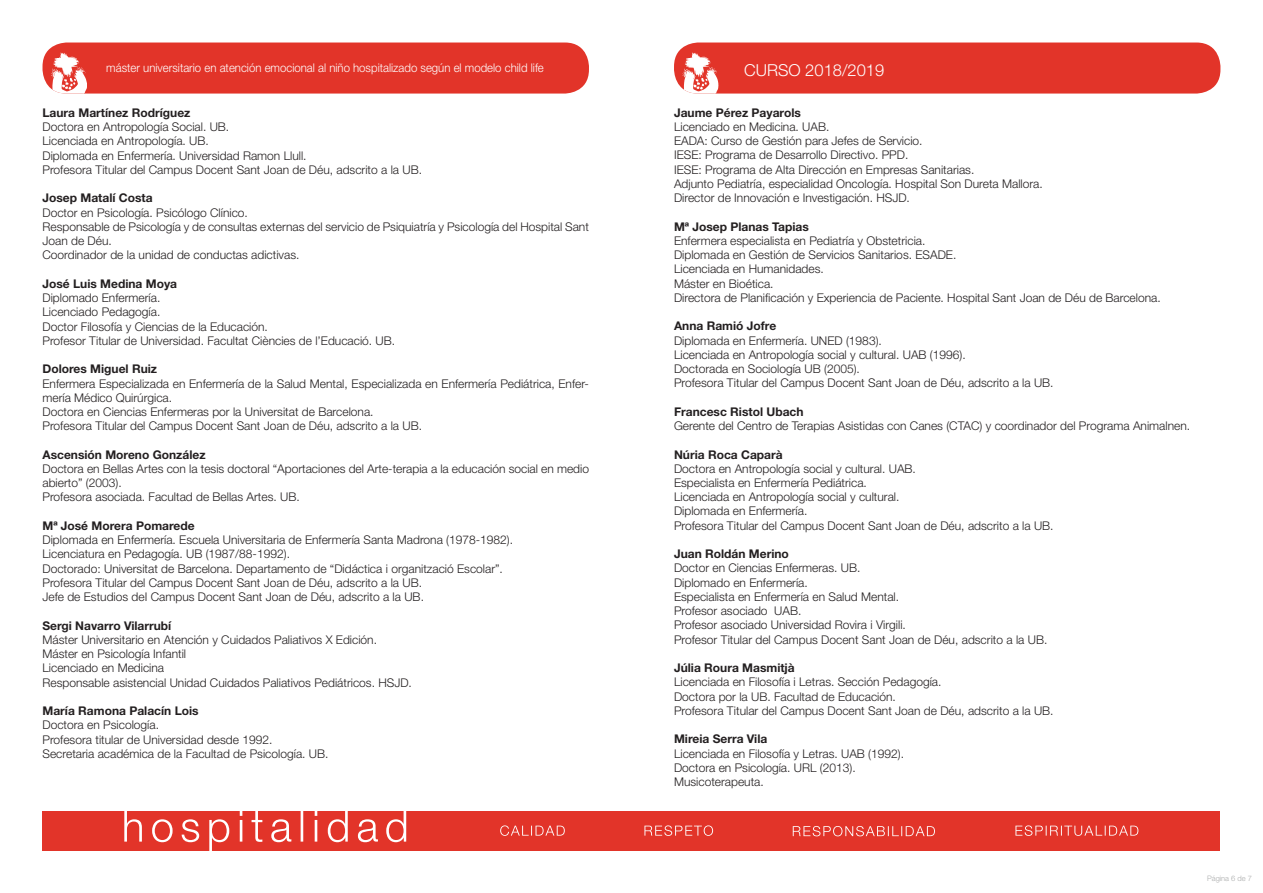
<style>
.page{position:relative;width:1263px;height:893px;background:#fff}
.page>*{position:absolute;margin:0;border:0;box-sizing:border-box;transform-origin:0 0}
.t1{font:300 16.5px "Helvetica Neue";color:#fff}
.t2{font:300 12px/14.2px "Helvetica Neue";color:#231f20}
.t3{font:700 12px "Helvetica Neue";color:#231f20}
.t4{font:300 12px "Helvetica Neue";color:#fff;scale:.95 1}
.t5{font:300 7.5px "Helvetica Neue";color:#aaacac}
</style>
<div class="page">
<div style="left:43px;top:43px;width:546px;height:51px;background:#e23429;border-radius:24px"></div>
<svg style="left:51px;top:52px;width:36px;height:42px"></svg>
<div style="left:674px;top:43px;width:546px;height:51px;background:#e23429;border-radius:24px"></div>
<svg style="left:683px;top:52px;width:36px;height:42px"></svg>
<div style="left:43px;top:811px;width:1177px;height:39px;background:#e23429"></div>
<svg style="left:124px;top:811px;width:282px;height:39px"></svg>
<svg style="left:500px;top:825px;width:65px;height:11px"></svg>
<svg style="left:644px;top:825px;width:69px;height:11px"></svg>
<svg style="left:793px;top:826px;width:142px;height:10px"></svg>
<svg style="left:1015px;top:825px;width:123px;height:11px"></svg>
<p class="t4" style="left:106px;top:60px;width:462px">máster universitario en atención emocional al niño hospitalizado según el modelo child life</p>
<h1 class="t1" style="left:744px;top:60px;width:142px">CURSO 2018/2019</h1>
<p class="t3" style="left:43px;top:105px;width:149px">Laura Martínez Rodríguez</p>
<p class="t2" style="left:43px;top:119px;width:381px">Doctora en Antropología Social. UB.<br>Licenciada en Antropología. UB.<br>Diplomada en Enfermería. Universidad Ramon Llull.<br>Profesora Titular del Campus Docent Sant Joan de Déu, adscrito a la UB.</p>
<p class="t3" style="left:43px;top:191px;width:112px">Josep Matalí Costa</p>
<p class="t2" style="left:43px;top:205px;width:548px">Doctor en Psicología. Psicólogo Clínico.<br>Responsable de Psicología y de consultas externas del servicio de Psiquiatría y Psicología del Hospital Sant Joan de Déu.<br>Coordinador de la unidad de conductas adictivas.</p>
<p class="t3" style="left:43px;top:276px;width:136px">José Luis Medina Moya</p>
<p class="t2" style="left:43px;top:290px;width:354px">Diplomado Enfermería.<br>Licenciado Pedagogía.<br>Doctor Filosofía y Ciencias de la Educación.<br>Profesor Titular de Universidad. Facultat Ciències de l’Educació. UB.</p>
<p class="t3" style="left:43px;top:362px;width:116px">Dolores Miguel Ruiz</p>
<p class="t2" style="left:43px;top:376px;width:548px">Enfermera Especializada en Enfermería de la Salud Mental, Especializada en Enfermería Pediátrica, Enfer&shy;mería Médico Quirúrgica.<br>Doctora en Ciencias Enfermeras por la Universitat de Barcelona.<br>Profesora Titular del Campus Docent Sant Joan de Déu, adscrito a la UB.</p>
<p class="t3" style="left:43px;top:447px;width:165px">Ascensión Moreno González</p>
<p class="t2" style="left:43px;top:461px;width:548px">Doctora en Bellas Artes con la tesis doctoral “Aportaciones del Arte-terapia a la educación social en medio abierto” (2003).<br>Profesora asociada. Facultad de Bellas Artes. UB.</p>
<p class="t3" style="left:43px;top:518px;width:154px">Mª José Morera Pomarede</p>
<p class="t2" style="left:43px;top:533px;width:472px">Diplomada en Enfermería. Escuela Universitaria de Enfermería Santa Madrona (1978-1982).<br>Licenciatura en Pedagogía. UB (1987/88-1992).<br>Doctorado: Universitat de Barcelona. Departamento de “Didáctica i organització Escolar”.<br>Profesora Titular del Campus Docent Sant Joan de Déu, adscrito a la UB.<br>Jefe de Estudios deI Campus Docent Sant Joan de Déu, adscrito a la UB.</p>
<p class="t3" style="left:43px;top:618px;width:130px">Sergi Navarro Vilarrubí</p>
<p class="t2" style="left:43px;top:632px;width:371px">Máster Universitario en Atención y Cuidados Paliativos X Edición.<br>Máster en Psicología Infantil<br>Licenciado en Medicina<br>Responsable asistencial Unidad Cuidados Paliativos Pediátricos. HSJD.</p>
<p class="t3" style="left:43px;top:703px;width:158px">María Ramona Palacín Lois</p>
<p class="t2" style="left:43px;top:718px;width:287px">Doctora en Psicología.<br>Profesora titular de Universidad desde 1992.<br>Secretaria académica de la Facultad de Psicología. UB.</p>
<p class="t3" style="left:674px;top:105px;width:128px">Jaume Pérez Payarols</p>
<p class="t2" style="left:674px;top:119px;width:370px">Licenciado en Medicina. UAB.<br>EADA: Curso de Gestión para Jefes de Servicio.<br>IESE: Programa de Desarrollo Directivo. PPD.<br>IESE: Programa de Alta Dirección en Empresas Sanitarias.<br>Adjunto Pediatría, especialidad Oncología. Hospital Son Dureta Mallora.<br>Director de Innovación e Investigación. HSJD.</p>
<p class="t3" style="left:674px;top:219px;width:136px">Mª Josep Planas Tapias</p>
<p class="t2" style="left:674px;top:233px;width:488px">Enfermera especialista en Pediatría y Obstetricia.<br>Diplomada en Gestión de Servicios Sanitarios. ESADE.<br>Licenciada en Humanidades.<br>Máster en Bioética.<br>Directora de Planificación y Experiencia de Paciente. Hospital Sant Joan de Déu de Barcelona.</p>
<p class="t3" style="left:674px;top:319px;width:104px">Anna Ramió Jofre</p>
<p class="t2" style="left:674px;top:333px;width:381px">Diplomada en Enfermería. UNED (1983).<br>Licenciada en Antropología social y cultural. UAB (1996).<br>Doctorada en Sociología UB (2005).<br>Profesora Titular del Campus Docent Sant Joan de Déu, adscrito a la UB.</p>
<p class="t3" style="left:674px;top:404px;width:131px">Francesc Ristol Ubach</p>
<p class="t2" style="left:674px;top:418px;width:518px">Gerente del Centro de Terapias Asistidas con Canes (CTAC) y coordinador del Programa Animalnen.</p>
<p class="t3" style="left:674px;top:447px;width:110px">Núria Roca Caparà</p>
<p class="t2" style="left:674px;top:461px;width:381px">Doctora en Antropología social y cultural. UAB.<br>Especialista en Enfermería Pediátrica.<br>Licenciada en Antropología social y cultural.<br>Diplomada en Enfermería.<br>Profesora Titular del Campus Docent Sant Joan de Déu, adscrito a la UB.</p>
<p class="t3" style="left:674px;top:546px;width:116px">Juan Roldán Merino</p>
<p class="t2" style="left:674px;top:561px;width:375px">Doctor en Ciencias Enfermeras. UB.<br>Diplomado en Enfermería.<br>Especialista en Enfermería en Salud Mental.<br>Profesor asociado UAB.<br>Profesor asociado Universidad Rovira i Virgili.<br>Profesor Titular del Campus Docent Sant Joan de Déu, adscrito a la UB.</p>
<p class="t3" style="left:674px;top:660px;width:122px">Júlia Roura Masmitjà</p>
<p class="t2" style="left:674px;top:675px;width:381px">Licenciada en Filosofía i Letras. Sección Pedagogía.<br>Doctora por la UB. Facultad de Educación.<br>Profesora Titular del Campus Docent Sant Joan de Déu, adscrito a la UB.</p>
<p class="t3" style="left:674px;top:732px;width:95px">Mireia Serra Vila</p>
<p class="t2" style="left:674px;top:746px;width:232px">Licenciada en Filosofía y Letras. UAB (1992).<br>Doctora en Psicología. URL (2013).<br>Musicoterapeuta.</p>
<p class="t5" style="left:1207px;top:874px;width:46px">Página 6 de 7</p>
</div>
